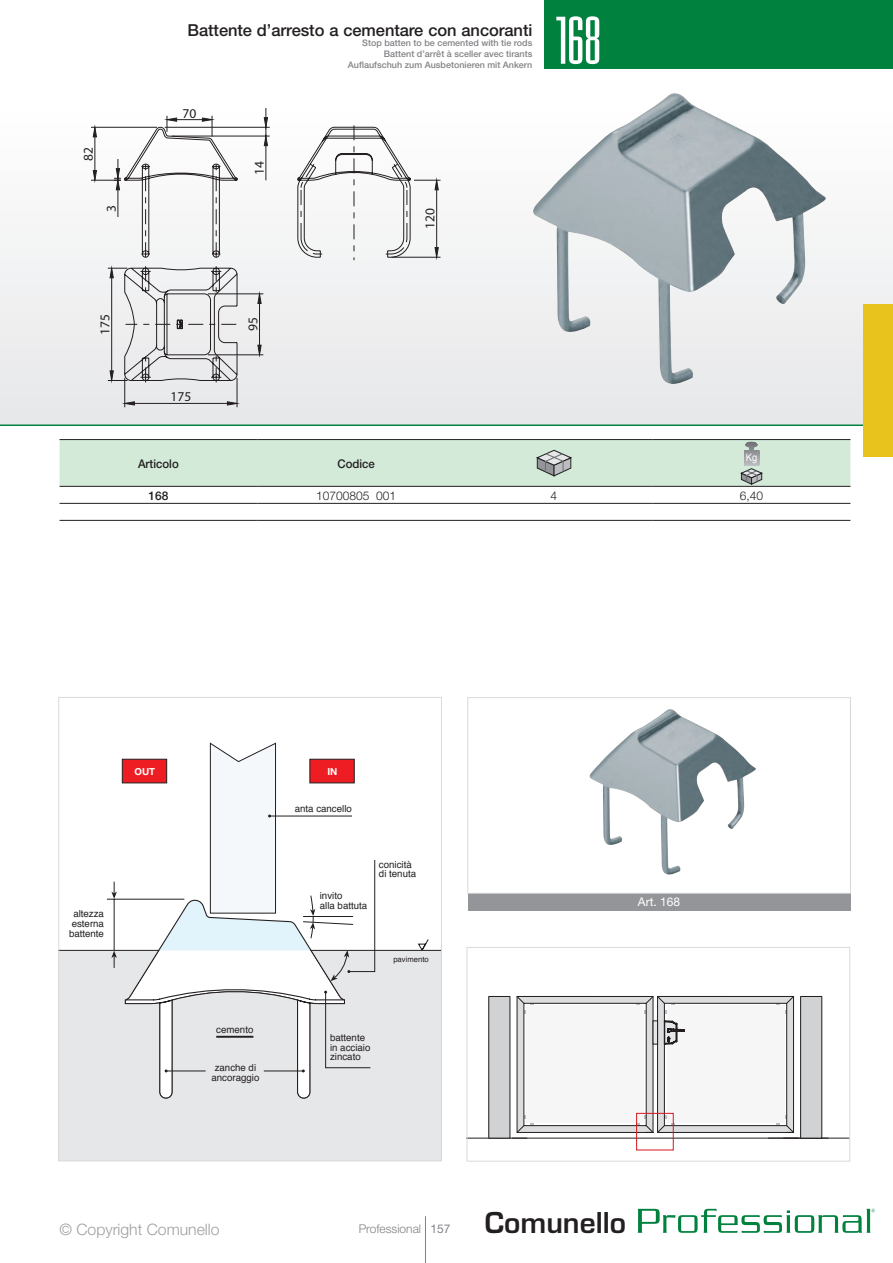
<style>
.page{position:relative;width:893px;height:1263px;background:#fff}
.page>*{position:absolute;margin:0;border:0;box-sizing:border-box;transform-origin:0 0}
.t1{font:70.5px "Mekanik Plain";color:#fff}
.t2{font:600 28.05px "Eurostile";color:#231f20}
.Normale{font:500 16.5px "Helvetica Neue";letter-spacing:-.005em;color:#231f20}
.t3{font:300 15.75px "Helvetica Neue";color:#9d9fa2}
.t4{font:13.5px "Myriad";color:#231f20}
.t5{font:300 12px "Helvetica Neue";color:#231f20}
.t6{font:500 12px "Helvetica Neue";color:#231f20;scale:.95 1}
.t7{font:300 12px "Helvetica Neue";color:#808285}
.t8{font:12px "Helvetica Neue";color:#fff}
.t9{font:12px "Helvetica Neue";color:#808285}
.t10{font:500 12px "Helvetica Neue";color:#231f20}
.t11{font:10.2px "Helvetica";color:#fff;scale:.93 1}
.t12{font:9.75px/9.8px "Helvetica";color:#231f20}
.t13{font:700 9.75px "Helvetica Neue";color:#fff}
.TRADUZIONI_DEFINITI{font:500 9px "Helvetica Neue";color:#808285}
.t14{font:7.65px "Helvetica";color:#231f20}
</style>
<div class="page">
<hr style="left:425px;top:1216px;width:1px;height:47px;background:#808285">
<svg style="left:638px;top:1209px;width:237px;height:24px"></svg>
<div style="left:0;top:68px;width:893px;height:357px;background:linear-gradient(to bottom,#fff,#e7e7e9)"></div>
<hr style="left:0;top:424px;width:893px;height:2px;background:#00813e">
<div style="left:544px;top:0;width:349px;height:68px;background:#00813e"></div>
<div style="left:60px;top:950px;width:380px;height:209px;background:#e6e7e9"></div>
<hr style="left:107px;top:899px;width:77px;height:1px;background:#231f20">
<hr style="left:114px;top:899px;width:1px;height:51px;background:#231f20">
<svg style="left:111px;top:882px;width:6px;height:17px"></svg>
<svg style="left:111px;top:951px;width:6px;height:17px"></svg>
<svg style="left:124px;top:742px;width:251px;height:357px"></svg>
<div style="left:122px;top:759px;width:45px;height:24px;background:#ee1d23;border:1px solid #231f20"></div>
<div style="left:310px;top:759px;width:45px;height:24px;background:#ee1d23;border:1px solid #231f20"></div>
<svg style="left:417px;top:939px;width:12px;height:12px"></svg>
<hr style="left:91px;top:127px;width:66px;height:1px;background:#231f20">
<hr style="left:91px;top:180px;width:30px;height:1px;background:#231f20">
<svg style="left:93px;top:108px;width:347px;height:300px"></svg>
<img style="left:532px;top:93px;width:295px;height:292px">
<div style="left:468px;top:893px;width:382px;height:17px;background:#939598"></div>
<img style="left:589px;top:709px;width:167px;height:166px">
<hr style="left:467px;top:1138px;width:383px;height:1px;background:#231f20">
<svg style="left:512px;top:1138px;width:15px;height:1px"></svg>
<div style="left:489px;top:996px;width:21px;height:142px;background:#d1d2d4"></div>
<svg style="left:784px;top:1138px;width:14px;height:1px"></svg>
<div style="left:801px;top:996px;width:21px;height:142px;background:#d1d2d4"></div>
<div style="left:801px;top:996px;width:21px;height:142px;border:1px solid #231f20"></div>
<svg style="left:517px;top:996px;width:277px;height:136px"></svg>
<svg style="left:653px;top:1021px;width:5px;height:23px"></svg>
<div style="left:467px;top:947px;width:383px;height:214px;border:1px solid #d8d9db"></div>
<div style="left:636px;top:1113px;width:38px;height:37px;border:1px solid #d7171f"></div>
<hr style="left:60px;top:439px;width:197px;height:1px;background:#231f20">
<hr style="left:257px;top:439px;width:198px;height:1px;background:#231f20">
<hr style="left:455px;top:439px;width:198px;height:1px;background:#231f20">
<hr style="left:653px;top:439px;width:197px;height:1px;background:#231f20">
<hr style="left:60px;top:486px;width:197px;height:1px;background:#231f20">
<hr style="left:257px;top:486px;width:198px;height:1px;background:#231f20">
<hr style="left:455px;top:486px;width:198px;height:1px;background:#231f20">
<hr style="left:653px;top:486px;width:197px;height:1px;background:#231f20">
<hr style="left:60px;top:503px;width:197px;height:1px;background:#231f20">
<hr style="left:257px;top:503px;width:198px;height:1px;background:#231f20">
<hr style="left:455px;top:503px;width:198px;height:1px;background:#231f20">
<hr style="left:653px;top:503px;width:197px;height:1px;background:#231f20">
<hr style="left:60px;top:520px;width:197px;height:1px;background:#231f20">
<hr style="left:257px;top:520px;width:198px;height:1px;background:#231f20">
<hr style="left:455px;top:520px;width:198px;height:1px;background:#231f20">
<hr style="left:653px;top:520px;width:197px;height:1px;background:#231f20">
<svg style="left:60px;top:440px;width:790px;height:46px;background:#cfe5d5"></svg>
<div style="left:863px;top:304px;width:30px;height:152px;background:#e8c31d"></div>
<div style="left:467px;top:697px;width:384px;height:197px;border:1px solid #d8d9db"></div>
<p class="t4" style="left:82px;top:161px;width:15px;rotate:-90deg">82</p>
<p class="t4" style="left:105px;top:212px;width:8px;rotate:-90deg">3</p>
<p class="Normale" style="left:188px;top:20px;width:346px">Battente d’arresto a cementare con ancoranti</p>
<p class="TRADUZIONI_DEFINITI" style="left:362px;top:38px;width:172px">Stop batten to be cemented with tie rods</p>
<p class="TRADUZIONI_DEFINITI" style="left:384px;top:49px;width:150px">Battent d’arrêt à sceller avec tirants</p>
<p class="TRADUZIONI_DEFINITI" style="left:348px;top:59px;width:186px">Auflaufschuh zum Ausbetonieren mit Ankern</p>
<p class="t4" style="left:183px;top:106px;width:15px">70</p>
<p class="t4" style="left:253px;top:175px;width:15px;rotate:-90deg">14</p>
<p class="t4" style="left:423px;top:229px;width:22px;rotate:-90deg">120</p>
<p class="t1" style="left:556px;top:-2px;width:47px">168</p>
<p class="t4" style="left:98px;top:335px;width:22px;rotate:-90deg">175</p>
<p class="t4" style="left:170px;top:390px;width:22px">175</p>
<p class="t4" style="left:246px;top:331px;width:15px;rotate:-90deg">95</p>
<p class="t6" style="left:138px;top:456px;width:44px">Articolo</p>
<p class="t6" style="left:337px;top:456px;width:41px">Codice</p>
<p class="t11" style="left:746px;top:450px;width:14px">Kg</p>
<p class="t10" style="left:148px;top:488px;width:22px">168</p>
<p class="t5" style="left:316px;top:488px;width:82px">10700805 001</p>
<p class="t5" style="left:550px;top:488px;width:8px">4</p>
<p class="t5" style="left:740px;top:488px;width:25px">6,40</p>
<p class="t12" style="left:69px;top:909px;width:37px;text-align:center">altezza esterna battente</p>
<p class="t13" style="left:134px;top:765px;width:22px">OUT</p>
<p class="t13" style="left:327px;top:765px;width:12px">IN</p>
<p class="t12" style="left:295px;top:804px;width:59px">anta cancello</p>
<p class="t12" style="left:320px;top:891px;width:49px">invito<br>alla battuta</p>
<p class="t12" style="left:379px;top:860px;width:39px">conicità di tenuta</p>
<p class="t14" style="left:393px;top:953px;width:37px">pavimento</p>
<p class="t12" style="left:216px;top:1025px;width:39px">cemento</p>
<p class="t12" style="left:211px;top:1063px;width:49px;text-align:center">zanche di ancoraggio</p>
<p class="t12" style="left:330px;top:1033px;width:42px">battente in acciaio zincato</p>
<p class="t8" style="left:638px;top:895px;width:44px">Art. 168</p>
<p class="t3" style="left:60px;top:1220px;width:161px">© Copyright Comunello</p>
<p class="t7" style="left:359px;top:1221px;width:64px">Professional</p>
<p class="t9" style="left:430px;top:1222px;width:22px">157</p>
<p class="t2" style="left:485px;top:1205px;width:143px">Comunello</p>
</div>
